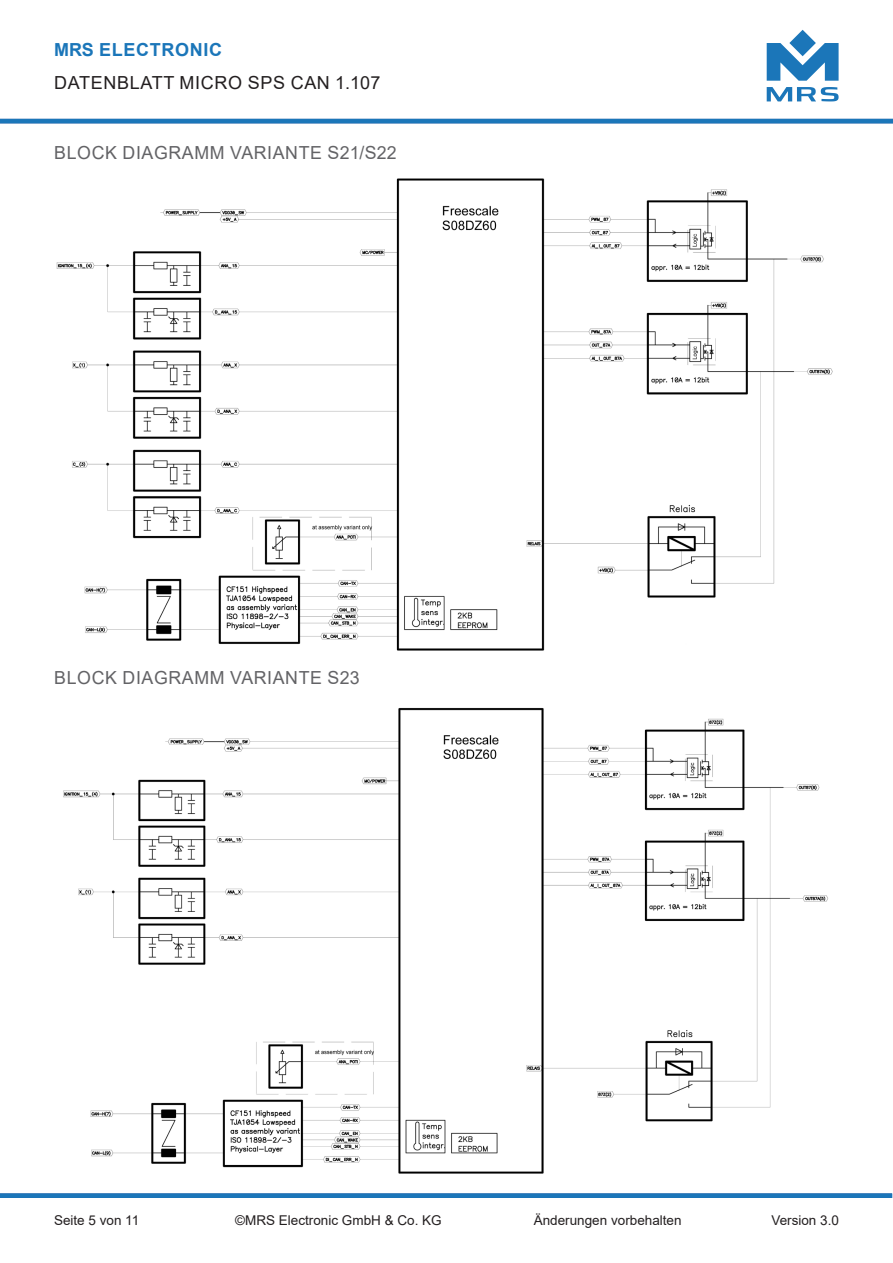
<style>
.page{position:relative;width:893px;height:1263px;background:#fff}
.page>*{position:absolute;margin:0;border:0;box-sizing:border-box;transform-origin:0 0}
.t1{font:18px "Arial";letter-spacing:.035em;color:#636366}
.t2{font:18px "Arial";letter-spacing:.035em;color:#231f20}
.t3{font:700 18px "Arial";letter-spacing:.035em;color:#1b76b9}
.t4{font:13.5px "Arial";color:#231f20}
</style>
<div class="page">
<svg style="left:767px;top:87px;width:72px;height:14px"></svg>
<svg style="left:767px;top:30px;width:72px;height:51px"></svg>
<div style="left:0;top:1193px;width:892px;height:5px;background:#1b76b9"></div>
<hr style="left:0;top:119px;width:893px;height:4px;background:#1b76b9">
<img style="left:56px;top:179px;width:777px;height:472px">
<img style="left:63px;top:708px;width:765px;height:466px">
<h1 class="t3" style="left:54px;top:37px;width:169px">MRS ELECTRONIC</h1>
<h1 class="t2" style="left:54px;top:70px;width:328px">DATENBLATT MICRO SPS CAN 1.107</h1>
<p class="t1" style="left:54px;top:140px;width:344px">BLOCK DIAGRAMM VARIANTE S21/S22</p>
<p class="t1" style="left:54px;top:666px;width:307px">BLOCK DIAGRAMM VARIANTE S23</p>
<p class="t4" style="left:54px;top:1211px;width:87px">Seite 5 von 11</p>
<p class="t4" style="left:235px;top:1211px;width:208px">©MRS Electronic GmbH &amp; Co. KG</p>
<p class="t4" style="left:534px;top:1211px;width:149px">Änderungen vorbehalten</p>
<p class="t4" style="left:771px;top:1211px;width:69px">Version 3.0</p>
</div>
